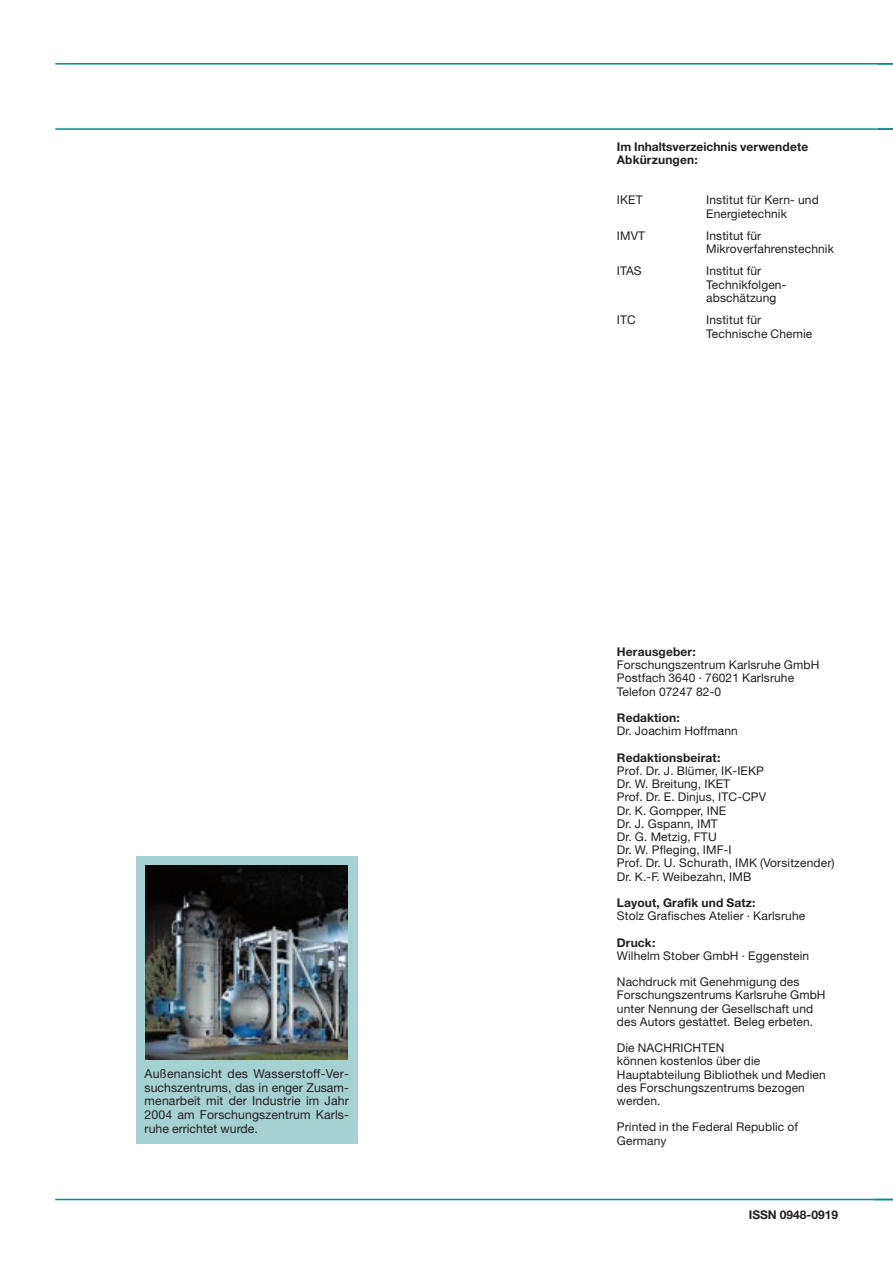
<style>
.page{position:relative;width:893px;height:1262px;background:#fff}
.page>*{position:absolute;margin:0;border:0;box-sizing:border-box;transform-origin:0 0}
.t1{font:12.3px/13.5px "Helvetica Neue";letter-spacing:.005em;color:#231f20;text-align:justify}
.t2{font:12px/13.2px "Helvetica Neue";letter-spacing:.01em;color:#231f20}
.t3{font:700 12px/13.2px "Helvetica Neue";letter-spacing:.01em;color:#231f20}
</style>
<div class="page">
<hr style="left:55px;top:63px;width:837px;height:2px;background:#008e84">
<hr style="left:55px;top:128px;width:837px;height:2px;background:#008e84">
<hr style="left:55px;top:1198px;width:837px;height:2px;background:#008e84">
<div style="left:136px;top:855px;width:221px;height:288px;background:#a5d2d0"></div>
<svg style="left:878px;top:64px;width:14px;height:1px"></svg>
<svg style="left:878px;top:128px;width:14px;height:1px"></svg>
<svg style="left:874px;top:1198px;width:18px;height:1px"></svg>
<img style="left:146px;top:865px;width:201px;height:194px">
<p class="t1" style="left:145px;top:1068px;width:206px">Außenansicht des Wasserstoff-Ver&shy;suchszentrums, das in enger Zusam&shy;menarbeit mit der Industrie im Jahr 2004 am Forschungszentrum Karls&shy;ruhe errichtet wurde.</p>
<p class="t3" style="left:617px;top:141px;width:193px">Im Inhaltsverzeichnis verwendete<br>Abkürzungen:</p>
<p class="t2" style="left:617px;top:194px;width:27px">IKET</p>
<p class="t2" style="left:706px;top:194px;width:114px">Institut für Kern- und<br>Energietechnik</p>
<p class="t2" style="left:617px;top:230px;width:30px">IMVT</p>
<p class="t2" style="left:706px;top:230px;width:129px">Institut für<br>Mikroverfahrenstechnik</p>
<p class="t2" style="left:617px;top:265px;width:26px">ITAS</p>
<p class="t2" style="left:706px;top:265px;width:82px">Institut für<br>Technikfolgen&shy;abschätzung</p>
<p class="t2" style="left:617px;top:314px;width:20px">ITC</p>
<p class="t2" style="left:706px;top:314px;width:108px">Institut für<br>Technische Chemie</p>
<p class="t3" style="left:617px;top:646px;width:80px">Herausgeber:</p>
<p class="t2" style="left:617px;top:659px;width:204px">Forschungszentrum Karlsruhe GmbH<br>Postfach 3640 · 76021 Karlsruhe<br>Telefon 07247 82-0</p>
<p class="t3" style="left:617px;top:712px;width:64px">Redaktion:</p>
<p class="t2" style="left:617px;top:725px;width:122px">Dr. Joachim Hoffmann</p>
<p class="t3" style="left:617px;top:752px;width:105px">Redaktionsbeirat:</p>
<p class="t2" style="left:617px;top:765px;width:219px">Prof. Dr. J. Blümer, IK-IEKP<br>Dr. W. Breitung, IKET<br>Prof. Dr. E. Dinjus, ITC-CPV<br>Dr. K. Gompper, INE<br>Dr. J. Gspann, IMT<br>Dr. G. Metzig, FTU<br>Dr. W. Pfleging, IMF-I<br>Prof. Dr. U. Schurath, IMK (Vorsitzender)<br>Dr. K.-F. Weibezahn, IMB</p>
<p class="t3" style="left:617px;top:897px;width:140px">Layout, Grafik und Satz:</p>
<p class="t2" style="left:617px;top:910px;width:190px">Stolz Grafisches Atelier · Karlsruhe</p>
<p class="t3" style="left:617px;top:936px;width:40px">Druck:</p>
<p class="t2" style="left:617px;top:943px;width:194px;line-height:26.4px">Wilhelm Stober GmbH · Eggenstein<br>Nachdruck mit Genehmigung des</p>
<p class="t2" style="left:617px;top:989px;width:210px">Forschungszentrums Karlsruhe GmbH unter Nennung der Gesellschaft und des Autors gestattet. Beleg erbeten.</p>
<p class="t2" style="left:617px;top:1042px;width:210px">Die NACHRICHTEN<br>können kostenlos über die<br>Hauptabteilung Bibliothek und Medien des Forschungszentrums bezogen werden.</p>
<p class="t2" style="left:617px;top:1121px;width:183px">Printed in the Federal Republic of<br>Germany</p>
<p class="t3" style="left:748px;top:1209px;width:91px">ISSN 0948-0919</p>
</div>
